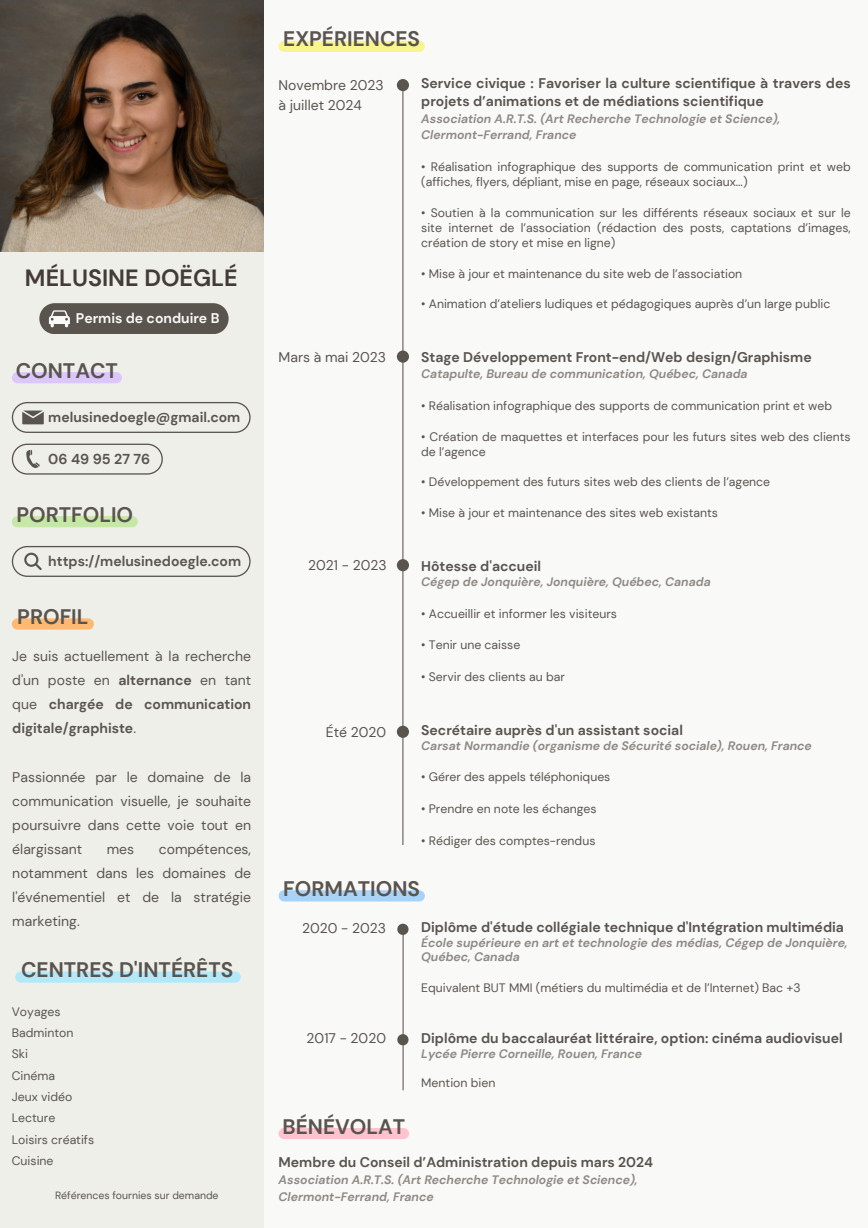
<style>
.page{position:relative;width:868px;height:1228px;background:#f9f9f8}
.page>*{position:absolute;margin:0;border:0;box-sizing:border-box;transform-origin:0 0}
.t1{font:700 23.45px "DM Sans";color:#433c36}
.t2{font:700 21px "DM Sans";color:#5a544f}
.t3{font:700 14.35px "DM Sans";color:#5a544f}
.t4{font:700 14px/17.3px "DM Sans";color:#5a544f}
.t5{font:14px/24.1px "DM Sans";color:#5a544f;text-align:justify}
.t6{font:700 14px "DM Sans";color:#f9f9f8}
.t7{font:12.25px/21.3px "DM Sans";color:#5a544f}
.t8{font:italic 700 12.25px/17.1px "DM Sans";color:#8f8984}
.t9{font:10.5px "DM Sans";color:#5a544f}
.s1{font-weight:700}
</style>
<div class="page">
<hr style="left:402px;top:929px;width:2px;height:161px;background:#5a544f">
<svg style="left:397px;top:923px;width:11px;height:12px"></svg>
<svg style="left:397px;top:1034px;width:11px;height:11px"></svg>
<hr style="left:402px;top:80px;width:1px;height:765px;background:#5a544f">
<div style="left:397px;top:79px;width:12px;height:12px;background:#5a544f;border-radius:50%"></div>
<div style="left:397px;top:350px;width:12px;height:13px;background:#5a544f;border-radius:50%"></div>
<div style="left:397px;top:559px;width:12px;height:12px;background:#5a544f;border-radius:50%"></div>
<div style="left:397px;top:726px;width:12px;height:12px;background:#5a544f;border-radius:50%"></div>
<div style="left:279px;top:1128px;width:130px;height:11px;background:#ffc2cf;border-radius:6px"></div>
<div style="left:279px;top:890px;width:146px;height:11px;background:#a7d2fa;border-radius:6px"></div>
<div style="left:279px;top:41px;width:146px;height:11px;background:#f8f48e;border-radius:6px"></div>
<div style="left:0;top:0;width:263px;height:1228px;background:#efefea"></div>
<div style="left:12px;top:372px;width:110px;height:11px;background:#ddc6fc;border-radius:6px"></div>
<svg style="left:12px;top:402px;width:239px;height:31px"></svg>
<svg style="left:12px;top:444px;width:151px;height:31px"></svg>
<div style="left:12px;top:618px;width:82px;height:11px;background:#ffb972;border-radius:6px"></div>
<div style="left:15px;top:971px;width:226px;height:11px;background:#b2e8f8;border-radius:6px"></div>
<div style="left:12px;top:516px;width:126px;height:11px;background:#c5e8a6;border-radius:6px"></div>
<svg style="left:12px;top:546px;width:239px;height:31px"></svg>
<img style="left:0;top:0;width:263px;height:252px">
<svg style="left:39px;top:303px;width:190px;height:31px;background:#66605b"></svg>
<h6 class="t1" style="left:25px;top:262px;width:214px">MÉLUSINE DOËGLÉ</h6>
<h3 class="t6" style="left:76px;top:309px;width:145px">Permis de conduire B</h3>
<h6 class="t2" style="left:16px;top:357px;width:104px">CONTACT</h6>
<h3 class="t4" style="left:48px;top:409px;width:194px">melusinedoegle@gmail.com</h3>
<h5 class="t3" style="left:48px;top:450px;width:103px">06 49 95 27 76</h5>
<h4 class="t2" style="left:16px;top:501px;width:118px">PORTFOLIO</h4>
<p class="t4" style="left:48px;top:553px;width:194px">https://melusinedoegle.com</p>
<h6 class="t2" style="left:17px;top:603px;width:73px">PROFIL</h6>
<h6 class="t5" style="left:12px;top:644px;width:240px">Je suis actuellement à la recherche d'un poste en <span class="s1">alternance</span> en tant que <span class="s1">chargée de communication digitale/graphiste</span>.</h6>
<h6 class="t5" style="left:12px;top:765px;width:240px">Passionnée par le domaine de la communication visuelle, je souhaite poursuivre dans cette voie tout en élargissant</h6>
<h6 class="t5" style="left:12px;top:837px;width:240px;text-indent:146px">compétences, notamment dans les domaines de l'événementiel et de la stratégie marketing.</h6>
<h2 class="t2" style="left:21px;top:956px;width:214px">CENTRES D'INTÉRÊTS</h2>
<h4 class="t7" style="left:12px;top:1001px;width:84px">Voyages<br>Badminton<br>Ski<br>Cinéma<br>Jeux vidéo<br>Lecture<br>Loisirs créatifs<br>Cuisine</h4>
<h6 class="t5" style="left:107px;top:837px;width:29px">mes</h6>
<h5 class="t9" style="left:55px;top:1188px;width:165px">Références fournies sur demande</h5>
<h6 class="t2" style="left:283px;top:26px;width:138px">EXPÉRIENCES</h6>
<h5 class="t5" style="left:279px;top:76px;width:107px;line-height:19.4px">Novembre 2023 à juillet 2024</h5>
<h6 class="t4" style="left:421px;top:75px;width:431px">Service civique : Favoriser la culture scientifique à travers des projets d’animations et de médiations scientifique</h6>
<h6 class="t8" style="left:421px;top:112px;width:361px;line-height:15.2px">Association A.R.T.S. (Art Recherche Technologie et Science),<br>Clermont-Ferrand, France</h6>
<h3 class="t7" style="left:421px;top:159px;width:431px;line-height:15.2px">• Réalisation infographique des supports de communication print et web (affiches, flyers, dépliant, mise en page, réseaux sociaux...)</h3>
<h5 class="t7" style="left:421px;top:205px;width:431px;line-height:15.2px;text-align:justify">• Soutien à la communication sur les différents réseaux sociaux et sur le site internet de l’association (rédaction des posts, captations d’images, création de story et mise en ligne)</h5>
<h6 class="t7" style="left:421px;top:263px;width:322px">• Mise à jour et maintenance du site web de l’association</h6>
<h6 class="t7" style="left:421px;top:293px;width:410px">• Animation d’ateliers ludiques et pédagogiques auprès d’un large public</h6>
<h6 class="t5" style="left:279px;top:345px;width:109px">Mars à mai 2023</h6>
<h4 class="t4" style="left:421px;top:349px;width:392px">Stage Développement Front-end/Web design/Graphisme</h4>
<h4 class="t8" style="left:421px;top:365px;width:328px">Catapulte, Bureau de communication, Québec, Canada</h4>
<h4 class="t7" style="left:421px;top:395px;width:412px">• Réalisation infographique des supports de communication print et web</h4>
<h3 class="t7" style="left:421px;top:429px;width:431px;line-height:15.2px">• Création de maquettes et interfaces pour les futurs sites web des clients de l’agence</h3>
<h5 class="t7" style="left:421px;top:471px;width:350px">• Développement des futurs sites web des clients de l’agence</h5>
<h6 class="t7" style="left:421px;top:502px;width:298px">• Mise à jour et maintenance des sites web existants</h6>
<h3 class="t5" style="left:308px;top:553px;width:80px">2021 - 2023</h3>
<p class="t4" style="left:421px;top:557px;width:121px">Hôtesse d'accueil</p>
<h3 class="t8" style="left:421px;top:573px;width:291px">Cégep de Jonquière, Jonquière, Québec, Canada</h3>
<h2 class="t7" style="left:421px;top:603px;width:197px">• Accueillir et informer les visiteurs</h2>
<p class="t7" style="left:421px;top:634px;width:101px">• Tenir une caisse</p>
<h3 class="t7" style="left:421px;top:666px;width:145px">• Servir des clients au bar</h3>
<h6 class="t5" style="left:326px;top:720px;width:62px">Été 2020</h6>
<h2 class="t4" style="left:421px;top:721px;width:263px">Secrétaire auprès d'un assistant social</h2>
<h4 class="t8" style="left:421px;top:737px;width:392px">Carsat Normandie (organisme de Sécurité sociale), Rouen, France</h4>
<h4 class="t7" style="left:421px;top:766px;width:191px">• Gérer des appels téléphoniques</h4>
<h2 class="t7" style="left:421px;top:798px;width:177px">• Prendre en note les échanges</h2>
<h6 class="t7" style="left:421px;top:829px;width:176px">• Rédiger des comptes-rendus</h6>
<h6 class="t2" style="left:283px;top:875px;width:138px">FORMATIONS</h6>
<h1 class="t5" style="left:302px;top:916px;width:85px">2020 - 2023</h1>
<p class="t5" style="left:307px;top:1026px;width:81px">2017 - 2020</p>
<h6 class="t2" style="left:282px;top:1113px;width:124px">BÉNÉVOLAT</h6>
<p class="t4" style="left:421px;top:918px;width:424px">Diplôme d'étude collégiale technique d'Intégration multimédia</p>
<h2 class="t8" style="left:421px;top:935px;width:428px;line-height:14.4px">École supérieure en art et technologie des médias, Cégep de Jonquière,<br>Québec, Canada</h2>
<h4 class="t7" style="left:421px;top:977px;width:381px">Equivalent BUT MMI (métiers du multimédia et de l’Internet) Bac +3</h4>
<h2 class="t4" style="left:421px;top:1029px;width:423px">Diplôme du baccalauréat littéraire, option: cinéma audiovisuel</h2>
<p class="t8" style="left:421px;top:1045px;width:222px">Lycée Pierre Corneille, Rouen, France</p>
<h3 class="t7" style="left:421px;top:1072px;width:76px">Mention bien</h3>
<p class="t4" style="left:279px;top:1154px;width:376px">Membre du Conseil d’Administration depuis mars 2024</p>
<h3 class="t8" style="left:279px;top:1171px;width:361px">Association A.R.T.S. (Art Recherche Technologie et Science),<br>Clermont-Ferrand, France</h3>
</div>
